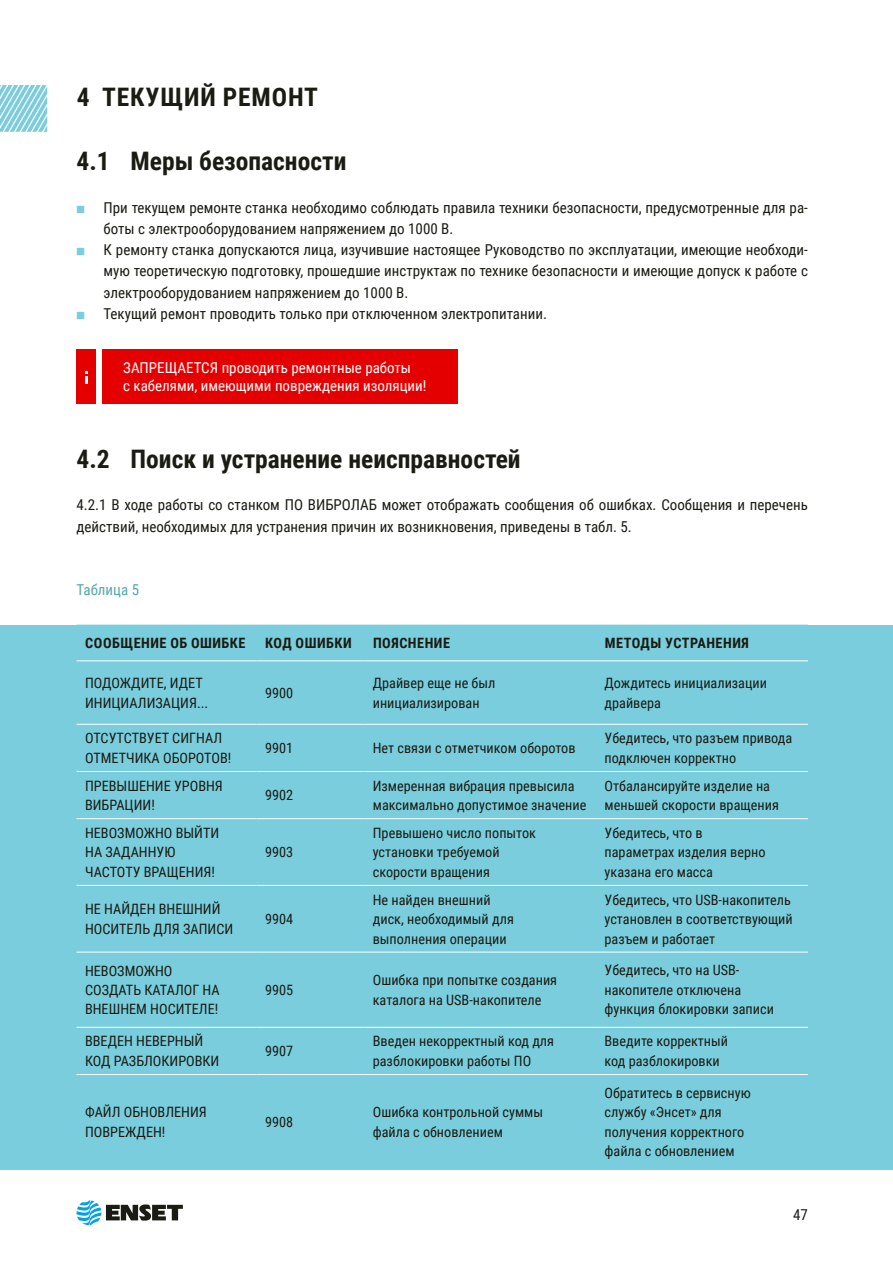
<style>
.page{position:relative;width:893px;height:1263px;background:#fff}
.page>*{position:absolute;margin:0;border:0;box-sizing:border-box;transform-origin:0 0}
.t1{font:700 25.5px "Roboto Condensed";color:#1a1b13}
.t2{font:700 25.5px "Roboto Condensed";letter-spacing:.035em;color:#1a1b13}
.t3{font:15px/21.3px "Roboto Condensed";color:#1a1b13}
.t4{font:15px/18px "Roboto Condensed";color:#fff}
.t5{font:15px "Roboto Condensed";color:#54a7ae}
.t6{font:14.25px/19.5px "Roboto Condensed";color:#1a1b13}
.t7{font:700 14.25px "Roboto Condensed";letter-spacing:.035em;color:#1a1b13}
</style>
<div class="page">
<svg style="left:77px;top:1200px;width:106px;height:25px"></svg>
<div style="left:102px;top:350px;width:356px;height:54px;background:#e40000"></div>
<div style="left:77px;top:350px;width:19px;height:54px;background:#e40000"></div>
<svg style="left:85px;top:372px;width:2px;height:11px"></svg>
<svg style="left:0;top:85px;width:47px;height:47px;background:#9cd9e4"></svg>
<div style="left:0;top:625px;width:893px;height:544px;background:#7acddc"></div>
<svg style="left:77px;top:660px;width:731px;height:367px"></svg>
<hr style="left:77px;top:1074px;width:180px;height:1px;background:#fff">
<hr style="left:257px;top:1074px;width:107px;height:1px;background:#fff">
<hr style="left:364px;top:1074px;width:232px;height:1px;background:#fff">
<hr style="left:596px;top:1074px;width:212px;height:1px;background:#fff">
<hr style="left:77px;top:661px;width:180px;height:1px;background:#fff">
<hr style="left:257px;top:661px;width:107px;height:1px;background:#fff">
<hr style="left:364px;top:661px;width:232px;height:1px;background:#fff">
<hr style="left:596px;top:661px;width:212px;height:1px;background:#fff">
<hr style="left:77px;top:724px;width:180px;height:1px;background:#fff">
<hr style="left:257px;top:724px;width:107px;height:1px;background:#fff">
<hr style="left:364px;top:724px;width:232px;height:1px;background:#fff">
<hr style="left:596px;top:724px;width:212px;height:1px;background:#fff">
<hr style="left:77px;top:771px;width:180px;height:1px;background:#fff">
<hr style="left:257px;top:771px;width:107px;height:1px;background:#fff">
<hr style="left:364px;top:771px;width:232px;height:1px;background:#fff">
<hr style="left:596px;top:771px;width:212px;height:1px;background:#fff">
<hr style="left:77px;top:818px;width:180px;height:1px;background:#fff">
<hr style="left:257px;top:818px;width:107px;height:1px;background:#fff">
<hr style="left:364px;top:818px;width:232px;height:1px;background:#fff">
<hr style="left:596px;top:818px;width:212px;height:1px;background:#fff">
<hr style="left:77px;top:885px;width:180px;height:1px;background:#fff">
<hr style="left:257px;top:885px;width:107px;height:1px;background:#fff">
<hr style="left:364px;top:885px;width:232px;height:1px;background:#fff">
<hr style="left:596px;top:885px;width:212px;height:1px;background:#fff">
<hr style="left:77px;top:952px;width:180px;height:1px;background:#fff">
<hr style="left:257px;top:952px;width:107px;height:1px;background:#fff">
<hr style="left:364px;top:952px;width:232px;height:1px;background:#fff">
<hr style="left:596px;top:952px;width:212px;height:1px;background:#fff">
<hr style="left:77px;top:1027px;width:180px;height:1px;background:#fff">
<hr style="left:257px;top:1027px;width:107px;height:1px;background:#fff">
<hr style="left:364px;top:1027px;width:232px;height:1px;background:#fff">
<hr style="left:596px;top:1027px;width:212px;height:1px;background:#fff">
<h1 class="t2" style="left:77px;top:79px;width:243px">4 ТЕКУЩИЙ РЕМОНТ</h1>
<h1 class="t1" style="left:77px;top:143px;width:271px">4.1 Меры безопасности</h1>
<p class="t3" style="left:104px;top:196px;width:706px">При текущем ремонте станка необходимо соблюдать правила техники безопасности, предусмотренные для ра&shy;боты с электрооборудованием напряжением до 1000 В.<br>К ремонту станка допускаются лица, изучившие настоящее Руководство по эксплуатации, имеющие необходи&shy;мую теоретическую подготовку, прошедшие инструктаж по технике безопасности и имеющие допуск к работе с электрооборудованием напряжением до 1000 В.<br>Текущий ремонт проводить только при отключенном электропитании.</p>
<p class="t4" style="left:123px;top:358px;width:305px">ЗАПРЕЩАЕТСЯ проводить ремонтные работы<br>с кабелями, имеющими повреждения изоляции!</p>
<h1 class="t1" style="left:77px;top:441px;width:446px">4.2 Поиск и устранение неисправностей</h1>
<p class="t3" style="left:77px;top:494px;width:733px">4.2.1 В ходе работы со станком ПО ВИБРОЛАБ может отображать сообщения об ошибках. Сообщения и перечень действий, необходимых для устранения причин их возникновения, приведены в табл. 5.</p>
<p class="t5" style="left:77px;top:579px;width:64px">Таблица 5</p>
<p class="t7" style="left:85px;top:633px;width:162px">СООБЩЕНИЕ ОБ ОШИБКЕ</p>
<p class="t7" style="left:265px;top:633px;width:88px">КОД ОШИБКИ</p>
<p class="t7" style="left:373px;top:633px;width:79px">ПОЯСНЕНИЕ</p>
<p class="t7" style="left:605px;top:633px;width:146px">МЕТОДЫ УСТРАНЕНИЯ</p>
<p class="t6" style="left:85px;top:673px;width:125px">ПОДОЖДИТЕ, ИДЕТ<br>ИНИЦИАЛИЗАЦИЯ...</p>
<p class="t6" style="left:265px;top:682px;width:30px">9900</p>
<p class="t6" style="left:373px;top:673px;width:124px">Драйвер еще не был инициализирован</p>
<p class="t6" style="left:605px;top:673px;width:164px">Дождитесь инициализации драйвера</p>
<p class="t6" style="left:85px;top:728px;width:148px">ОТСУТСТВУЕТ СИГНАЛ<br>ОТМЕТЧИКА ОБОРОТОВ!</p>
<p class="t6" style="left:265px;top:738px;width:30px">9901</p>
<p class="t6" style="left:373px;top:738px;width:204px">Нет связи с отметчиком оборотов</p>
<p class="t6" style="left:605px;top:728px;width:189px">Убедитесь, что разъем привода подключен корректно</p>
<p class="t6" style="left:85px;top:775px;width:139px">ПРЕВЫШЕНИЕ УРОВНЯ<br>ВИБРАЦИИ!</p>
<p class="t6" style="left:265px;top:785px;width:30px">9902</p>
<p class="t6" style="left:373px;top:775px;width:215px">Измеренная вибрация превысила максимально допустимое значение</p>
<p class="t6" style="left:605px;top:775px;width:176px">Отбалансируйте изделие на меньшей скорости вращения</p>
<p class="t6" style="left:85px;top:822px;width:136px">НЕВОЗМОЖНО ВЫЙТИ<br>НА ЗАДАННУЮ<br>ЧАСТОТУ ВРАЩЕНИЯ!</p>
<p class="t6" style="left:373px;top:822px;width:165px">Превышено число попыток установки требуемой скорости вращения</p>
<p class="t6" style="left:605px;top:822px;width:163px">Убедитесь, что в параметрах изделия верно указана его масса</p>
<p class="t6" style="left:265px;top:842px;width:30px">9903</p>
<p class="t6" style="left:85px;top:899px;width:150px">НЕ НАЙДЕН ВНЕШНИЙ<br>НОСИТЕЛЬ ДЛЯ ЗАПИСИ</p>
<p class="t6" style="left:265px;top:909px;width:30px">9904</p>
<p class="t6" style="left:373px;top:889px;width:143px">Не найден внешний диск, необходимый для выполнения операции</p>
<p class="t6" style="left:605px;top:889px;width:190px">Убедитесь, что USB-накопитель установлен в соответствующий разъем и работает</p>
<p class="t6" style="left:85px;top:960px;width:136px">НЕВОЗМОЖНО<br>СОЗДАТЬ КАТАЛОГ НА<br>ВНЕШНЕМ НОСИТЕЛЕ!</p>
<p class="t6" style="left:265px;top:980px;width:30px">9905</p>
<p class="t6" style="left:373px;top:970px;width:186px">Ошибка при попытке создания каталога на USB-накопителе</p>
<p class="t6" style="left:605px;top:960px;width:171px">Убедитесь, что на USB&shy;накопителе отключена функция блокировки записи</p>
<p class="t6" style="left:85px;top:1031px;width:136px">ВВЕДЕН НЕВЕРНЫЙ<br>КОД РАЗБЛОКИРОВКИ</p>
<p class="t6" style="left:265px;top:1041px;width:30px">9907</p>
<p class="t6" style="left:373px;top:1031px;width:183px">Введен некорректный код для разблокировки работы ПО</p>
<p class="t6" style="left:605px;top:1031px;width:125px">Введите корректный код разблокировки</p>
<p class="t6" style="left:85px;top:1102px;width:123px">ФАЙЛ ОБНОВЛЕНИЯ<br>ПОВРЕЖДЕН!</p>
<p class="t6" style="left:265px;top:1112px;width:30px">9908</p>
<p class="t6" style="left:373px;top:1102px;width:172px">Ошибка контрольной суммы файла с обновлением</p>
<p class="t6" style="left:605px;top:1082px;width:148px">Обратитесь в сервисную службу «Энсет» для получения корректного файла с обновлением</p>
<p class="t3" style="left:793px;top:1203px;width:16px">47</p>
</div>
